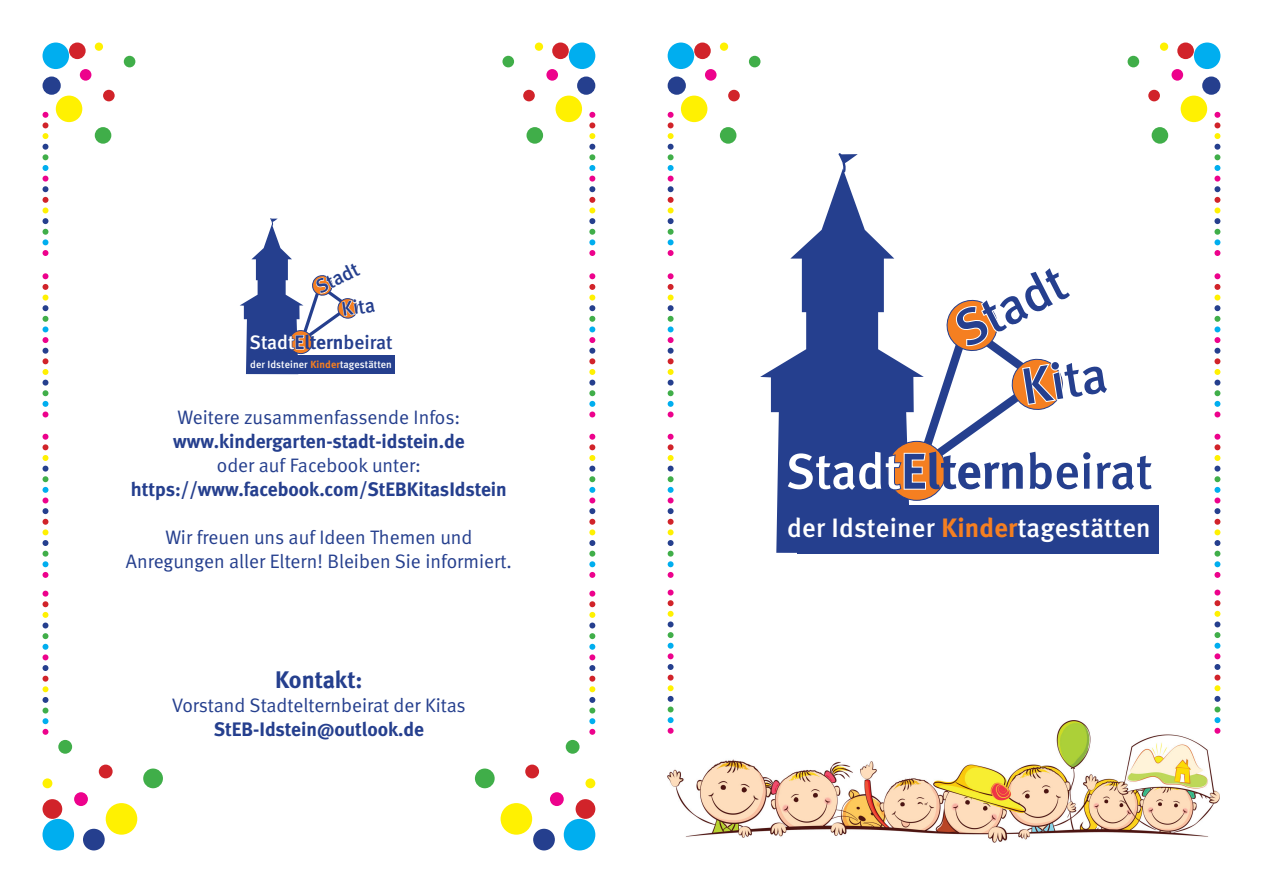
<style>
.page{position:relative;width:1263px;height:893px;background:#fff}
.page>*{position:absolute;margin:0;border:0;box-sizing:border-box;transform-origin:0 0}
.t1{font:51px "Meta Medium LF";color:#253f8e}
.t2{font:50.1px "Meta Bold LF";color:#253f8e}
.t3{font:26.55px "Meta Medium LF";letter-spacing:.01em;color:#fff}
.t4{font:24px "Meta Bold LF";color:#253f8e}
.t5{font:19.95px "Meta Medium LF";color:#253f8e}
.t6{font:19.5px/24px "Meta Normal LF";color:#253f8e;text-align:center}
.t7{font:19.5px "Meta Bold LF";color:#253f8e}
.t8{font:10.35px "Meta Medium LF";letter-spacing:.01em;color:#fff}
.s1{font-family:"Meta Medium LF";color:#fff}
.s2{font-family:"Meta Medium LF"}
.s3{font-family:"Meta Bold LF";color:#f57f21}
</style>
<div class="page">
<img style="left:668px;top:721px;width:551px;height:121px">
<div style="left:43px;top:43px;width:26px;height:26px;background:#00aeef;border-radius:50%"></div>
<div style="left:80px;top:69px;width:11px;height:12px;background:#ed028c;border-radius:50%"></div>
<div style="left:95px;top:43px;width:8px;height:8px;background:#fff101;border-radius:50%"></div>
<div style="left:56px;top:96px;width:26px;height:26px;background:#fff101;border-radius:50%"></div>
<div style="left:124px;top:56px;width:11px;height:11px;background:#40ae49;border-radius:50%"></div>
<div style="left:103px;top:90px;width:12px;height:11px;background:#d1232a;border-radius:50%"></div>
<div style="left:43px;top:77px;width:18px;height:18px;background:#253f8e;border-radius:50%"></div>
<div style="left:69px;top:43px;width:17px;height:16px;background:#d1232a;border-radius:50%"></div>
<div style="left:95px;top:127px;width:16px;height:17px;background:#40ae49;border-radius:50%"></div>
<svg style="left:43px;top:112px;width:5px;height:144px"></svg>
<svg style="left:43px;top:273px;width:5px;height:144px"></svg>
<svg style="left:43px;top:434px;width:5px;height:144px"></svg>
<svg style="left:43px;top:591px;width:5px;height:144px"></svg>
<div style="left:43px;top:819px;width:31px;height:31px;background:#00aeef;border-radius:50%"></div>
<div style="left:74px;top:792px;width:14px;height:14px;background:#ed028c;border-radius:50%"></div>
<div style="left:43px;top:778px;width:9px;height:10px;background:#fff101;border-radius:50%"></div>
<div style="left:106px;top:803px;width:31px;height:32px;background:#fff101;border-radius:50%"></div>
<div style="left:58px;top:740px;width:14px;height:14px;background:#40ae49;border-radius:50%"></div>
<div style="left:99px;top:765px;width:14px;height:13px;background:#d1232a;border-radius:50%"></div>
<div style="left:83px;top:829px;width:22px;height:21px;background:#253f8e;border-radius:50%"></div>
<div style="left:43px;top:799px;width:19px;height:20px;background:#d1232a;border-radius:50%"></div>
<div style="left:143px;top:768px;width:20px;height:20px;background:#40ae49;border-radius:50%"></div>
<div style="left:569px;top:43px;width:26px;height:26px;background:#00aeef;border-radius:50%"></div>
<div style="left:546px;top:69px;width:12px;height:12px;background:#ed028c;border-radius:50%"></div>
<div style="left:535px;top:43px;width:8px;height:8px;background:#fff101;border-radius:50%"></div>
<div style="left:555px;top:96px;width:27px;height:26px;background:#fff101;border-radius:50%"></div>
<div style="left:502px;top:56px;width:12px;height:11px;background:#40ae49;border-radius:50%"></div>
<div style="left:523px;top:90px;width:12px;height:11px;background:#d1232a;border-radius:50%"></div>
<div style="left:577px;top:77px;width:18px;height:18px;background:#253f8e;border-radius:50%"></div>
<div style="left:552px;top:43px;width:17px;height:16px;background:#d1232a;border-radius:50%"></div>
<div style="left:526px;top:127px;width:17px;height:17px;background:#40ae49;border-radius:50%"></div>
<svg style="left:589px;top:112px;width:6px;height:144px"></svg>
<svg style="left:589px;top:273px;width:6px;height:144px"></svg>
<svg style="left:589px;top:434px;width:6px;height:144px"></svg>
<svg style="left:589px;top:591px;width:6px;height:144px"></svg>
<div style="left:564px;top:819px;width:31px;height:31px;background:#00aeef;border-radius:50%"></div>
<div style="left:550px;top:792px;width:14px;height:14px;background:#ed028c;border-radius:50%"></div>
<div style="left:585px;top:778px;width:10px;height:10px;background:#fff101;border-radius:50%"></div>
<div style="left:501px;top:803px;width:31px;height:32px;background:#fff101;border-radius:50%"></div>
<div style="left:566px;top:740px;width:13px;height:14px;background:#40ae49;border-radius:50%"></div>
<div style="left:525px;top:765px;width:14px;height:13px;background:#d1232a;border-radius:50%"></div>
<div style="left:533px;top:829px;width:22px;height:21px;background:#253f8e;border-radius:50%"></div>
<div style="left:576px;top:799px;width:19px;height:20px;background:#d1232a;border-radius:50%"></div>
<div style="left:475px;top:768px;width:20px;height:20px;background:#40ae49;border-radius:50%"></div>
<div style="left:668px;top:43px;width:26px;height:26px;background:#00aeef;border-radius:50%"></div>
<div style="left:705px;top:69px;width:11px;height:12px;background:#ed028c;border-radius:50%"></div>
<div style="left:720px;top:43px;width:8px;height:8px;background:#fff101;border-radius:50%"></div>
<div style="left:681px;top:96px;width:26px;height:26px;background:#fff101;border-radius:50%"></div>
<div style="left:749px;top:56px;width:11px;height:11px;background:#40ae49;border-radius:50%"></div>
<div style="left:728px;top:90px;width:12px;height:11px;background:#d1232a;border-radius:50%"></div>
<div style="left:668px;top:77px;width:18px;height:18px;background:#253f8e;border-radius:50%"></div>
<div style="left:694px;top:43px;width:17px;height:16px;background:#d1232a;border-radius:50%"></div>
<div style="left:720px;top:127px;width:16px;height:17px;background:#40ae49;border-radius:50%"></div>
<svg style="left:668px;top:112px;width:6px;height:144px"></svg>
<svg style="left:668px;top:273px;width:6px;height:144px"></svg>
<svg style="left:668px;top:434px;width:6px;height:144px"></svg>
<svg style="left:668px;top:590px;width:6px;height:144px"></svg>
<div style="left:1194px;top:43px;width:26px;height:26px;background:#00aeef;border-radius:50%"></div>
<div style="left:1171px;top:69px;width:12px;height:12px;background:#ed028c;border-radius:50%"></div>
<div style="left:1160px;top:43px;width:8px;height:8px;background:#fff101;border-radius:50%"></div>
<div style="left:1181px;top:96px;width:26px;height:26px;background:#fff101;border-radius:50%"></div>
<div style="left:1127px;top:56px;width:12px;height:11px;background:#40ae49;border-radius:50%"></div>
<div style="left:1148px;top:90px;width:12px;height:11px;background:#d1232a;border-radius:50%"></div>
<div style="left:1202px;top:77px;width:18px;height:18px;background:#253f8e;border-radius:50%"></div>
<div style="left:1177px;top:43px;width:17px;height:16px;background:#d1232a;border-radius:50%"></div>
<div style="left:1151px;top:127px;width:17px;height:17px;background:#40ae49;border-radius:50%"></div>
<svg style="left:1214px;top:112px;width:6px;height:144px"></svg>
<svg style="left:1214px;top:273px;width:6px;height:144px"></svg>
<svg style="left:1214px;top:434px;width:6px;height:144px"></svg>
<svg style="left:1214px;top:590px;width:6px;height:144px"></svg>
<div style="left:797px;top:505px;width:361px;height:48px;background:#253f8e"></div>
<svg style="left:760px;top:174px;width:135px;height:379px"></svg>
<svg style="left:838px;top:153px;width:20px;height:21px"></svg>
<svg style="left:785px;top:297px;width:280px;height:477px"></svg>
<div style="left:254px;top:355px;width:141px;height:19px;background:#253f8e"></div>
<svg style="left:240px;top:218px;width:118px;height:156px"></svg>
<p class="t5" style="left:312px;top:278px;width:47px;rotate:-27deg">Stadt</p>
<p class="t5" style="left:340px;top:298px;width:35px;rotate:-9deg">Kita</p>
<p class="t7" style="left:250px;top:331px;width:145px"><span class="s1">Stadt</span>Eltern<span class="s2">beirat</span></p>
<p class="t8" style="left:250px;top:358px;width:143px">der Idsteiner <span class="s3">Kinder</span>tagestätten</p>
<p class="t6" style="left:178px;top:405px;width:284px">Weitere zusammenfassende Infos:</p>
<p class="t7" style="left:173px;top:429px;width:293px">www.kindergarten-stadt-idstein.de</p>
<p class="t6" style="left:217px;top:453px;width:206px">oder auf Facebook unter:</p>
<p class="t7" style="left:131px;top:477px;width:377px">https://www.facebook.com/StEBKitasIdstein</p>
<p class="t6" style="left:126px;top:525px;width:388px">Wir freuen uns auf Ideen Themen und<br>Anregungen aller Eltern! Bleiben Sie informiert.</p>
<p class="t4" style="left:275px;top:665px;width:89px">Kontakt:</p>
<p class="t6" style="left:172px;top:693px;width:295px">Vorstand Stadtelternbeirat der Kitas</p>
<p class="t7" style="left:214px;top:717px;width:212px">StEB-Idstein@outlook.de</p>
<h1 class="t1" style="left:945px;top:306px;width:119px;rotate:-27deg">Stadt</h1>
<h1 class="t1" style="left:1017px;top:358px;width:87px;rotate:-9deg">Kita</h1>
<h2 class="t2" style="left:785px;top:441px;width:368px"><span class="s1">Stadt</span>Eltern<span class="s2">beirat</span></h2>
<h3 class="t3" style="left:787px;top:512px;width:365px">der Idsteiner <span class="s3">Kinder</span>tagestätten</h3>
</div>
